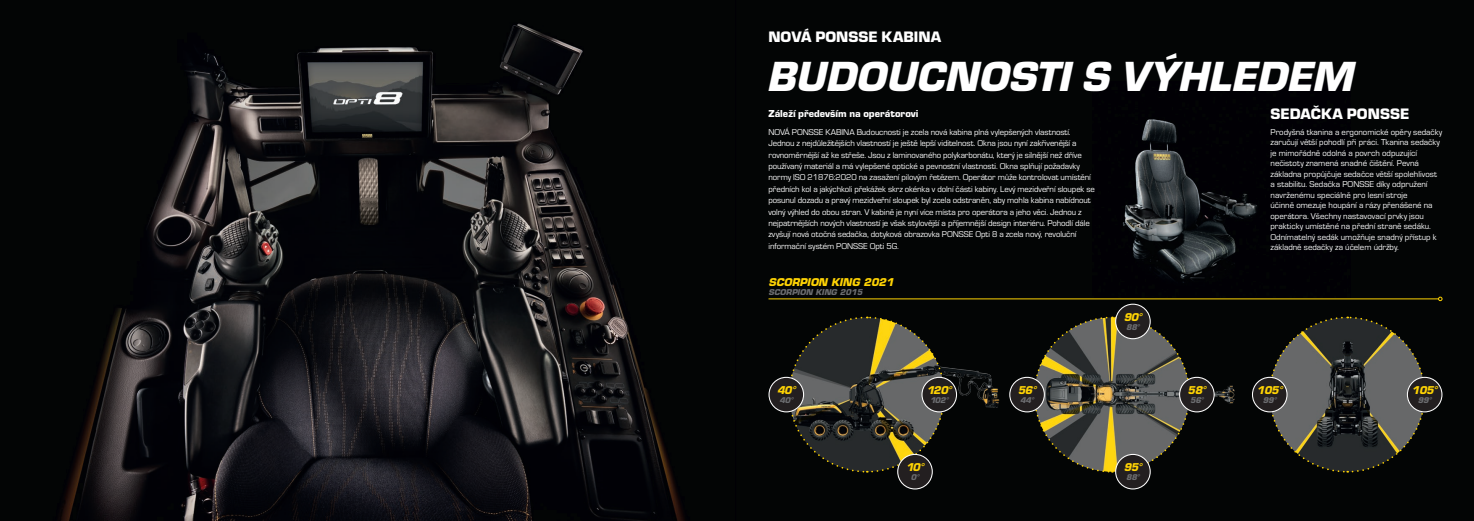
<style>
.page{position:relative;width:1474px;height:521px;background:#fff}
.page>*{position:absolute;margin:0;border:0;box-sizing:border-box;transform-origin:0 0}
.UUSI_VALK_OTSIKKO{font:italic 900 43.75px "Eurostile";color:#fff}
.UUSI_VALK_YLAOTSIKKO{font:900 15.75px "Eurostile";color:#fff}
.t1{font:italic 700 10.5px "Eurostile LT Std";color:#fed304}
.UUSI_VALK_ALAOTSIKKO{font:900 10.5px "Eurostile";color:#fff}
.UUSI_VALKOINEN_LEIPI{font:8.75px/10.5px "Eurostile";letter-spacing:-.005em;color:#fff}
.t2{font:italic 700 7.88px "Eurostile LT Std";color:#6c6d70}
.t3{font:italic 700 7.7px "Eurostile LT Std";letter-spacing:-.04em;color:#6c6d70}
</style>
<div class="page">
<div style="left:737px;top:0;width:736px;height:521px;background:#030505"></div>
<img style="left:1123px;top:119px;width:134px;height:164px">
<hr style="left:768px;top:298px;width:670px;height:1px;background:#fed304">
<svg style="left:1437px;top:297px;width:5px;height:4px"></svg>
<img style="left:0;top:0;width:737px;height:521px">
<img style="left:1025px;top:314px;width:235px;height:161px">
<svg style="left:1032px;top:316px;width:158px;height:157px"></svg>
<div style="left:1179px;top:377px;width:35px;height:35px;background:#231f20;border-radius:50%"></div>
<div style="left:1179px;top:377px;width:35px;height:35px;border:1px solid #fff;border-radius:50%"></div>
<div style="left:1009px;top:377px;width:35px;height:35px;background:#231f20;border-radius:50%"></div>
<div style="left:1009px;top:377px;width:35px;height:35px;border:1px solid #fff;border-radius:50%"></div>
<div style="left:1115px;top:454px;width:35px;height:35px;background:#231f20;border-radius:50%"></div>
<div style="left:1115px;top:454px;width:35px;height:35px;border:1px solid #fff;border-radius:50%"></div>
<div style="left:1115px;top:304px;width:35px;height:35px;background:#231f20;border-radius:50%"></div>
<div style="left:1115px;top:304px;width:35px;height:35px;border:1px solid #fff;border-radius:50%"></div>
<svg style="left:1268px;top:316px;width:158px;height:157px"></svg>
<div style="left:1407px;top:377px;width:34px;height:35px;background:#231f20;border-radius:50%"></div>
<div style="left:1406px;top:377px;width:36px;height:35px;border:1px solid #fff;border-radius:50%"></div>
<div style="left:1252px;top:377px;width:34px;height:35px;background:#231f20;border-radius:50%"></div>
<div style="left:1251px;top:377px;width:36px;height:35px;border:1px solid #fff;border-radius:50%"></div>
<img style="left:783px;top:367px;width:240px;height:110px">
<svg style="left:787px;top:316px;width:158px;height:157px"></svg>
<div style="left:897px;top:454px;width:35px;height:35px;background:#231f20;border-radius:50%"></div>
<div style="left:897px;top:454px;width:35px;height:35px;border:1px solid #fff;border-radius:50%"></div>
<div style="left:769px;top:377px;width:34px;height:35px;background:#231f20;border-radius:50%"></div>
<div style="left:768px;top:377px;width:36px;height:35px;border:1px solid #fff;border-radius:50%"></div>
<div style="left:922px;top:377px;width:34px;height:35px;background:#231f20;border-radius:50%"></div>
<div style="left:921px;top:377px;width:36px;height:35px;border:1px solid #fff;border-radius:50%"></div>
<p class="UUSI_VALK_YLAOTSIKKO" style="left:768px;top:25px;width:174px">NOVÁ PONSSE KABINA</p>
<p class="UUSI_VALK_OTSIKKO" style="left:768px;top:45px;width:587px">BUDOUCNOSTI S VÝHLEDEM</p>
<p class="UUSI_VALK_ALAOTSIKKO" style="left:768px;top:106px;width:152px">Záleží především na operátorovi</p>
<p class="UUSI_VALKOINEN_LEIPI" style="left:768px;top:126px;width:328px;line-height:11.4px">NOVÁ PONSSE KABINA Budoucnosti je zcela nová kabina plná vylepšených vlastností.<br>Jednou z nejdůležitějších vlastností je ještě lepší viditelnost. Okna jsou nyní zakřivenější a rovnoměrnější až ke střeše. Jsou z laminovaného polykarbonátu, který je silnější než dříve používaný materiál a má vylepšené optické a pevnostní vlastnosti. Okna splňují požadavky normy ISO 21876:2020 na zasažení pilovým řetězem. Operátor může kontrolovat umístění předních kol a jakýchkoli překážek skrz okénka v dolní části kabiny. Levý mezidveřní sloupek se posunul dozadu a pravý mezidveřní sloupek byl zcela odstraněn, aby mohla kabina nabídnout volný výhled do obou stran. V kabině je nyní více místa pro operátora a jeho věci. Jednou z nejpatrnějších nových vlastností je však stylovější a příjemnější design interiéru. Pohodlí dále zvyšují nová otočná sedačka, dotyková obrazovka PONSSE Opti 8 a zcela nový, revoluční informační systém PONSSE Opti 5G.</p>
<p class="t1" style="left:768px;top:276px;width:127px">SCORPION KING 2021</p>
<p class="t2" style="left:768px;top:287px;width:95px">SCORPION KING 2015</p>
<p class="UUSI_VALK_YLAOTSIKKO" style="left:1270px;top:102px;width:140px">SEDAČKA PONSSE</p>
<p class="UUSI_VALKOINEN_LEIPI" style="left:1270px;top:126px;width:173px">Prodyšná tkanina a ergonomické opěry sedačky zaručují větší pohodlí při práci. Tkanina sedačky je mimořádně odolná a povrch odpuzující nečistoty znamená snadné čištění. Pevná základna propůjčuje sedačce větší spolehlivost a stabilitu. Sedačka PONSSE díky odpružení navrženému speciálně pro lesní stroje<br>účinně omezuje houpání a rázy přenášené na operátora. Všechny nastavovací prvky jsou prakticky umístěné na přední straně sedáku.<br>Odnímatelný sedák umožňuje snadný přístup k základně sedačky za účelem údržby.</p>
<p class="t1" style="left:777px;top:384px;width:20px">40°</p>
<p class="t3" style="left:779px;top:395px;width:15px">40°</p>
<p class="t1" style="left:926px;top:384px;width:26px">120°</p>
<p class="t3" style="left:930px;top:395px;width:20px">102°</p>
<p class="t1" style="left:906px;top:461px;width:19px">10°</p>
<p class="t3" style="left:910px;top:472px;width:10px">0°</p>
<p class="t1" style="left:1017px;top:384px;width:20px">56°</p>
<p class="t3" style="left:1020px;top:395px;width:15px">44°</p>
<p class="t1" style="left:1123px;top:311px;width:20px">90°</p>
<p class="t3" style="left:1126px;top:322px;width:15px">88°</p>
<p class="t1" style="left:1123px;top:461px;width:20px">95°</p>
<p class="t3" style="left:1126px;top:472px;width:15px">88°</p>
<p class="t1" style="left:1187px;top:384px;width:20px">58°</p>
<p class="t3" style="left:1190px;top:395px;width:15px">56°</p>
<p class="t1" style="left:1256px;top:384px;width:27px">105°</p>
<p class="t3" style="left:1262px;top:395px;width:15px">99°</p>
<p class="t1" style="left:1411px;top:384px;width:27px">105°</p>
<p class="t3" style="left:1417px;top:395px;width:15px">99°</p>
</div>
